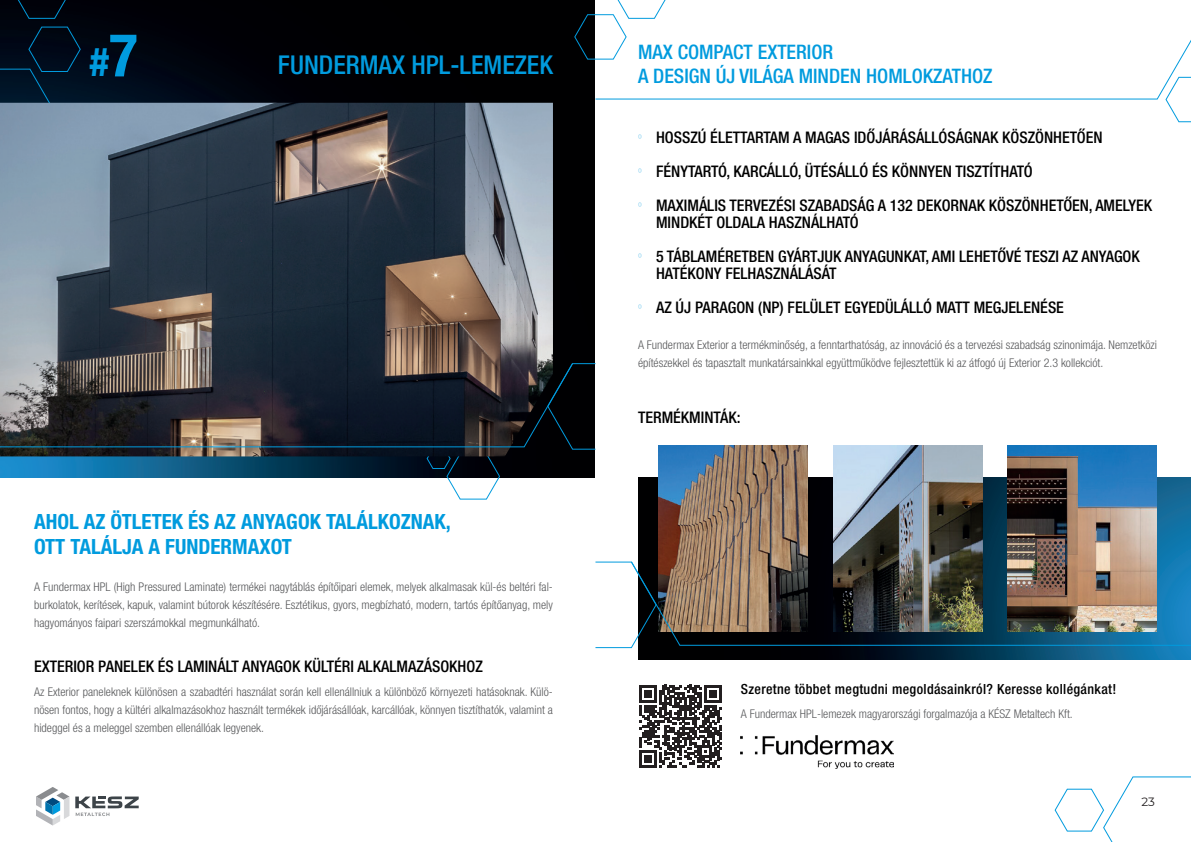
<style>
.page{position:relative;width:1191px;height:842px;background:#fff}
.page>*{position:absolute;margin:0;border:0;box-sizing:border-box;transform-origin:0 0}
.t1{font:700 condensed 40px "Helvetica Neue LT Pro";color:#009bde}
.t2{font:500 condensed 26px "Helvetica Neue LT Pro";color:#009bde}
.t3{font:700 condensed 21px/25.2px "Helvetica Neue LT Pro";color:#009bde}
.t4{font:500 condensed 20px/24px "Helvetica Neue LT Pro";color:#009bde}
.t5{font:500 condensed 16px/34px "Helvetica Neue LT Pro";color:#000}
.t6{font:500 condensed 14px "Helvetica Neue LT Pro";letter-spacing:.025em;color:#000}
.t7{font:300 condensed 12px/18px "Helvetica Neue LT Pro";color:#57585a;text-align:justify}
.t8{font:12px "Montserrat";color:#231f20}
.s1{font-size:60px}
.s2{font-family:"Helvetica Neue LT Com";font-weight:200;font-size:12px;color:#009bde}
</style>
<div class="page">
<img style="left:0;top:0;width:595px;height:478px">
<svg style="left:1054px;top:776px;width:137px;height:66px"></svg>
<svg style="left:1165px;top:100px;width:26px;height:23px"></svg>
<svg style="left:594px;top:40px;width:597px;height:60px"></svg>
<svg style="left:36px;top:787px;width:33px;height:38px"></svg>
<svg style="left:75px;top:796px;width:64px;height:20px"></svg>
<img style="left:638px;top:478px;width:553px;height:181px">
<img style="left:659px;top:445px;width:149px;height:115px">
<img style="left:833px;top:445px;width:149px;height:115px">
<img style="left:1008px;top:445px;width:149px;height:115px">
<svg style="left:406px;top:456px;width:94px;height:44px"></svg>
<svg style="left:0;top:26px;width:81px;height:77px;background:#001224"></svg>
<svg style="left:15px;top:0;width:54px;height:19px"></svg>
<svg style="left:573px;top:0;width:95px;height:60px"></svg>
<img style="left:0;top:103px;width:553px;height:353px">
<svg style="left:0;top:362px;width:574px;height:86px;background:#37373c"></svg>
<svg style="left:547px;top:363px;width:49px;height:87px;background:#050b10"></svg>
<img style="left:638px;top:560px;width:553px;height:86px">
<svg style="left:595px;top:561px;width:62px;height:88px"></svg>
<svg style="left:639px;top:685px;width:83px;height:83px"></svg>
<img style="left:741px;top:736px;width:153px;height:33px">
<h1 class="t1" style="left:90px;top:38px;width:49px">#<span class="s1">7</span></h1>
<h2 class="t2" style="left:278px;top:49px;width:276px">FUNDERMAX HPL-LEMEZEK</h2>
<h3 class="t3" style="left:34px;top:508px;width:418px">AHOL AZ ÖTLETEK ÉS AZ ANYAGOK TALÁLKOZNAK,<br>OTT TALÁLJA A FUNDERMAXOT</h3>
<p class="t7" style="left:34px;top:578px;width:520px">A Fundermax HPL (High Pressured Laminate) termékei nagytáblás építőipari elemek, melyek alkalmasak kül-és beltéri fal&shy;burkolatok, kerítések, kapuk, valamint bútorok készítésére. Esztétikus, gyors, megbízható, modern, tartós építőanyag, mely hagyományos faipari szerszámokkal megmunkálható.</p>
<h3 class="t5" style="left:34px;top:649px;width:450px">EXTERIOR PANELEK ÉS LAMINÁLT ANYAGOK KÜLTÉRI ALKALMAZÁSOKHOZ</h3>
<p class="t7" style="left:34px;top:683px;width:520px">Az Exterior paneleknek különösen a szabadtéri használat során kell ellenállniuk a különböző környezeti hatásoknak. Külö&shy;nösen fontos, hogy a kültéri alkalmazásokhoz használt termékek időjárásállóak, karcállóak, könnyen tisztíthatók, valamint a hideggel és a meleggel szemben ellenállóak legyenek.</p>
<h3 class="t4" style="left:638px;top:40px;width:356px">MAX COMPACT EXTERIOR<br>A DESIGN ÚJ VILÁGA MINDEN HOMLOKZATHOZ</h3>
<h3 class="t5" style="left:638px;top:120px;width:516px"><span class="s2">º</span> HOSSZÚ ÉLETTARTAM A MAGAS IDŐJÁRÁSÁLLÓSÁGNAK KÖSZÖNHETŐEN<br><span class="s2">º</span> FÉNYTARTÓ, KARCÁLLÓ, ÜTÉSÁLLÓ ÉS KÖNNYEN TISZTÍTHATÓ<br><span class="s2">º</span> MAXIMÁLIS TERVEZÉSI SZABADSÁG A 132 DEKORNAK KÖSZÖNHETŐEN, AMELYEK</h3>
<h3 class="t5" style="left:638px;top:205px;width:503px;text-indent:18px">MINDKÉT OLDALA HASZNÁLHATÓ<br><span class="s2">º</span> 5 TÁBLAMÉRETBEN GYÁRTJUK ANYAGUNKAT, AMI LEHETŐVÉ TESZI AZ ANYAGOK</h3>
<h3 class="t5" style="left:638px;top:256px;width:427px;text-indent:18px">HATÉKONY FELHASZNÁLÁSÁT<br><span class="s2">º</span> AZ ÚJ PARAGON (NP) FELÜLET EGYEDÜLÁLLÓ MATT MEGJELENÉSE</h3>
<p class="t7" style="left:638px;top:335px;width:520px">A Fundermax Exterior a termékminőség, a fenntarthatóság, az innováció és a tervezési szabadság szinonimája. Nemzetközi építészekkel és tapasztalt munkatársainkkal együttműködve fejlesztettük ki az átfogó új Exterior 2.3 kollekciót.</p>
<h3 class="t5" style="left:638px;top:401px;width:104px">TERMÉKMINTÁK:</h3>
<p class="t6" style="left:741px;top:681px;width:377px">Szeretne többet megtudni megoldásainkról? Keresse kollégánkat!</p>
<p class="t7" style="left:741px;top:704px;width:333px">A Fundermax HPL-lemezek magyarországi forgalmazója a KÉSZ Metaltech Kft.</p>
<p class="t8" style="left:1141px;top:793px;width:15px">23</p>
</div>
